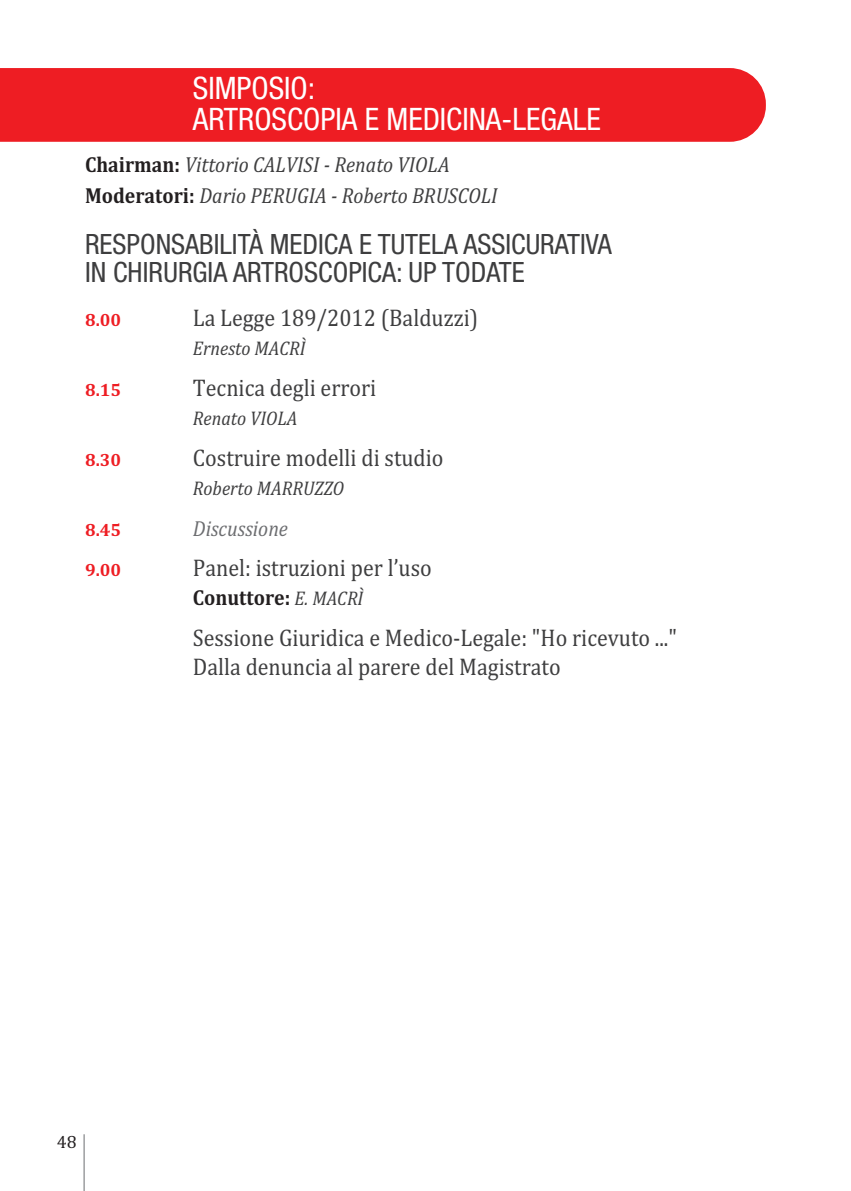
<style>
.page{position:relative;width:851px;height:1191px;background:#fff}
.page>*{position:absolute;margin:0;border:0;box-sizing:border-box;transform-origin:0 0}
.t1{font:condensed 31px/31px "Helvetica Neue LT Std";color:#fff}
.t2{font:condensed 28px/28px "Helvetica Neue LT Std";color:#3e3e3f}
.t3{font:24.4px/29.2px "Cambria";color:#3e3e3f;scale:.9 1}
.t4{font:italic 22px/31px "Cambria";color:#3e3e3f;scale:.9 1}
.t5{font:700 22px "Cambria";color:#231f20;scale:.9 1}
.t6{font:italic 22px "Cambria";color:#6c6d70;scale:.9 1}
.t7{font:italic 20px "Cambria";color:#3e3e3f;scale:.9 1}
.t8{font:700 18px "Cambria";color:#ee1d23}
.t9{font:18px "Cambria";color:#231f20}
.s1{font-weight:700;font-style:normal;color:#231f20}
.s2{font-weight:400;font-style:italic;font-size:20px;color:#3e3e3f}
</style>
<div class="page">
<div style="left:0;top:68px;width:765px;height:74px;background:#ee1d23"></div>
<hr style="left:84px;top:1134px;width:1px;height:57px;background:#6c6d70">
<p class="t1" style="left:193px;top:75px;width:409px">SIMPOSIO:<br>ARTROSCOPIA E MEDICINA-LEGALE</p>
<p class="t4" style="left:85px;top:149px;width:459px"><span class="s1">Chairman:</span> Vittorio CALVISI - Renato VIOLA<br><span class="s1">Moderatori:</span> Dario PERUGIA - Roberto BRUSCOLI</p>
<p class="t2" style="left:85px;top:232px;width:528px">RESPONSABILITÀ MEDICA E TUTELA ASSICURATIVA<br>IN CHIRURGIA ARTROSCOPICA: UP TODATE</p>
<p class="t8" style="left:85px;top:309px;width:38px">8.00</p>
<p class="t3" style="left:193px;top:303px;width:318px">La Legge 189/2012 (Balduzzi)</p>
<p class="t7" style="left:193px;top:336px;width:127px">Ernesto MACRÌ</p>
<p class="t8" style="left:85px;top:379px;width:38px">8.15</p>
<p class="t3" style="left:193px;top:372px;width:205px">Tecnica degli errori</p>
<p class="t7" style="left:193px;top:406px;width:118px">Renato VIOLA</p>
<p class="t8" style="left:85px;top:449px;width:38px">8.30</p>
<p class="t3" style="left:193px;top:442px;width:280px">Costruire modelli di studio</p>
<p class="t7" style="left:193px;top:476px;width:169px">Roberto MARRUZZO</p>
<p class="t8" style="left:85px;top:519px;width:38px">8.45</p>
<p class="t6" style="left:193px;top:515px;width:107px">Discussione</p>
<p class="t8" style="left:85px;top:559px;width:38px">9.00</p>
<p class="t3" style="left:193px;top:553px;width:267px">Panel: istruzioni per l’uso</p>
<p class="t5" style="left:193px;top:585px;width:191px">Conuttore: <span class="s2">E. MACRÌ</span></p>
<p class="t3" style="left:193px;top:623px;width:539px">Sessione Giuridica e Medico-Legale: "Ho ricevuto ..."<br>Dalla denuncia al parere del Magistrato</p>
<p class="t9" style="left:57px;top:1131px;width:21px">48</p>
</div>
